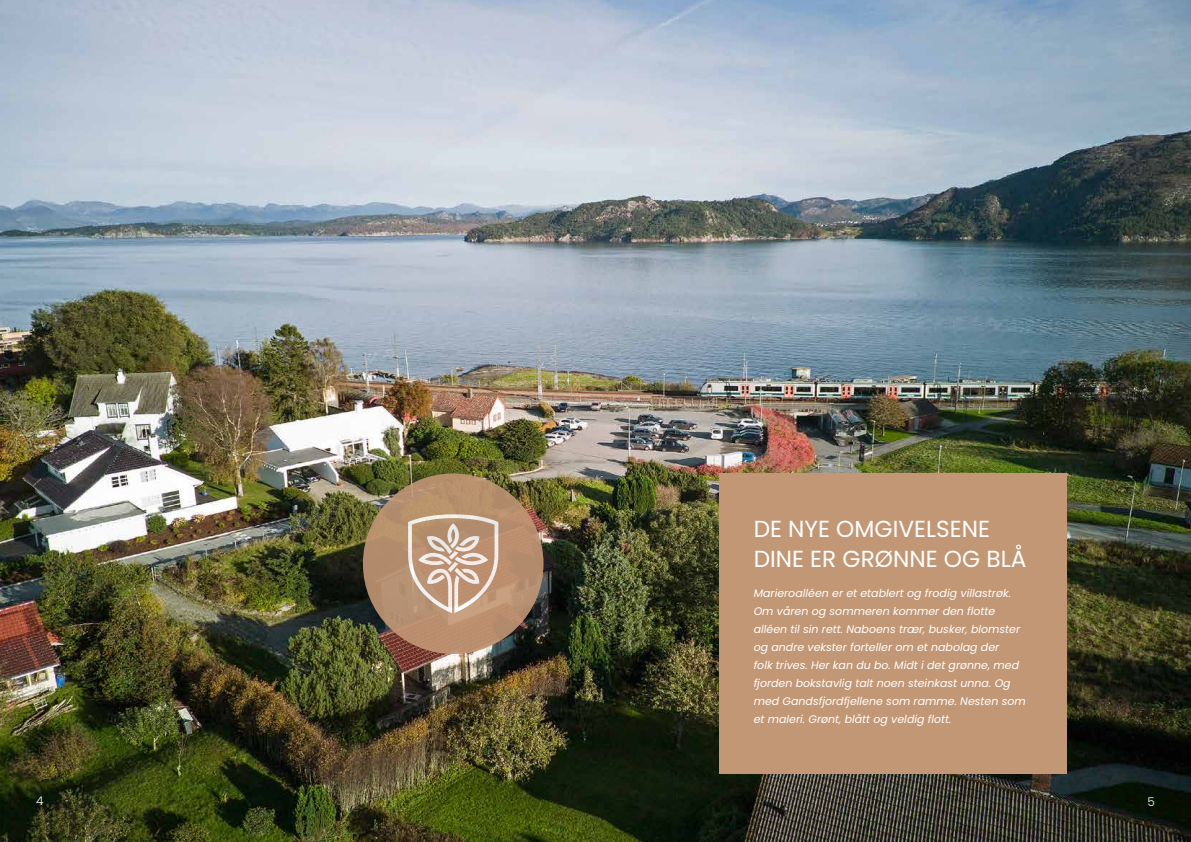
<style>
.page{position:relative;width:1191px;height:842px;background:#fff}
.page>*{position:absolute;margin:0;border:0;box-sizing:border-box;transform-origin:0 0}
.t1{font:23.2px/30px "Poppins";color:#fff}
.t2{font:300 12px "Poppins";color:#fff}
.t3{font:italic 11px/18px "Poppins";color:#fff}
</style>
<div class="page">
<img style="left:0;top:0;width:1191px;height:842px">
<div style="left:719px;top:473px;width:347px;height:300px;background:#c29775"></div>
<div style="left:363px;top:473px;width:180px;height:181px;background:#b88f6d;border-radius:50%"></div>
<svg style="left:408px;top:514px;width:90px;height:99px"></svg>
<h1 class="t1" style="left:753px;top:514px;width:274px">DE NYE OMGIVELSENE<br>DINE ER GRØNNE OG BLÅ</h1>
<p class="t3" style="left:753px;top:584px;width:274px">Marieroalléen er et etablert og frodig villastrøk.<br>Om våren og sommeren kommer den flotte alléen til sin rett. Naboens trær, busker, blomster og andre vekster forteller om et nabolag der<br>folk trives. Her kan du bo. Midt i det grønne, med fjorden bokstavlig talt noen steinkast unna. Og med Gandsfjordfjellene som ramme. Nesten som et maleri. Grønt, blått og veldig flott.</p>
<p class="t2" style="left:36px;top:794px;width:9px">4</p>
<p class="t2" style="left:1147px;top:794px;width:9px">5</p>
</div>
